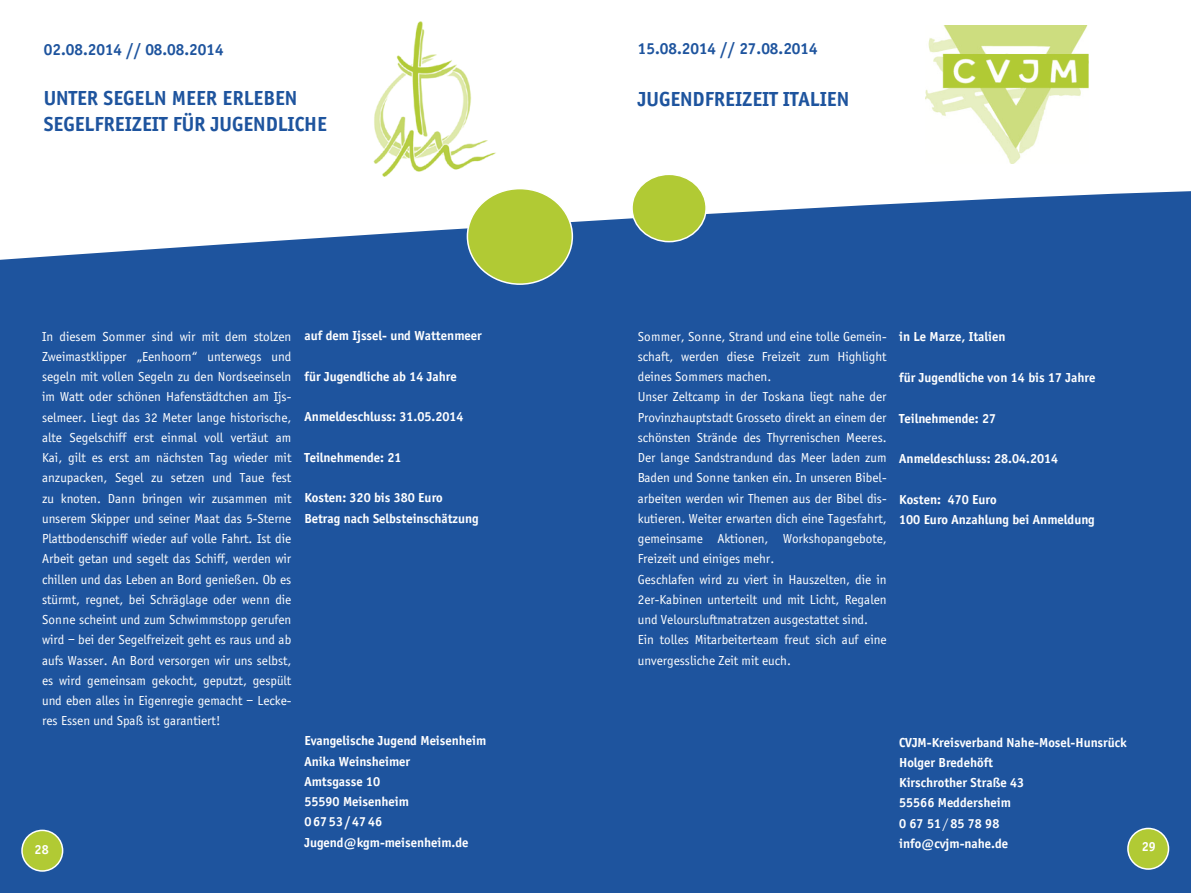
<style>
.page{position:relative;width:1191px;height:893px;background:#fff}
.page>*{position:absolute;margin:0;border:0;box-sizing:border-box;transform-origin:0 0}
.t1{font:700 21px/25.2px "Officina Sans EF";color:#1e549e}
.t2{font:700 16.5px "Officina Sans EF";color:#1e549e}
.t3{font:13.5px/20.2px "Officina Sans EF";color:#fff;text-align:justify}
.t4{font:700 13.5px/20.2px "Officina Sans EF";color:#fff}
.s1{font-weight:400}
</style>
<div class="page">
<div style="left:0;top:191px;width:1191px;height:702px;background:#1e549e"></div>
<div style="left:467px;top:189px;width:105px;height:95px;background:#b1ca34;border-radius:50%"></div>
<div style="left:467px;top:188px;width:106px;height:97px;border:2px solid #fff;border-radius:50%"></div>
<div style="left:632px;top:174px;width:74px;height:68px;background:#b1ca34;border-radius:50%"></div>
<div style="left:631px;top:174px;width:76px;height:68px;border:2px solid #fff;border-radius:50%"></div>
<div style="left:22px;top:830px;width:41px;height:41px;background:#b1ca34;border-radius:50%"></div>
<div style="left:21px;top:830px;width:42px;height:42px;border:2px solid #fff;border-radius:50%"></div>
<div style="left:1128px;top:828px;width:40px;height:41px;background:#b1ca34;border-radius:50%"></div>
<div style="left:1127px;top:828px;width:42px;height:42px;border:2px solid #fff;border-radius:50%"></div>
<img style="left:373px;top:21px;width:123px;height:156px">
<img style="left:925px;top:26px;width:163px;height:137px">
<p class="t2" style="left:44px;top:39px;width:181px">02.08.2014 // 08.08.2014</p>
<h1 class="t1" style="left:44px;top:86px;width:285px">Unter Segeln meer erleben<br>Segelfreizeit für Jugendliche</h1>
<p class="t3" style="left:42px;top:326px;width:251px">In diesem Sommer sind wir mit dem stolzen Zweimastklipper „Eenhoorn“ unterwegs und segeln mit vollen Segeln zu den Nordseeinseln im Watt oder schönen Hafenstädtchen am Ijs&shy;selmeer. Liegt das 32 Meter lange historische, alte Segelschiff erst einmal voll vertäut am Kai, gilt es erst am nächsten Tag wieder mit anzupacken, Segel zu setzen und Taue fest zu knoten. Dann bringen wir zusammen mit unserem Skipper und seiner Maat das 5-Sterne Plattbodenschiff wieder auf volle Fahrt. Ist die Arbeit getan und segelt das Schiff, werden wir chillen und das Leben an Bord genießen. Ob es stürmt, regnet, bei Schräglage oder wenn die Sonne scheint und zum Schwimmstopp gerufen wird – bei der Segelfreizeit geht es raus und ab aufs Wasser. An Bord versorgen wir uns selbst, es wird gemeinsam gekocht, geputzt, gespült und eben alles in Eigenregie gemacht – Lecke&shy;res Essen und Spaß ist garantiert!</p>
<p class="t4" style="left:304px;top:326px;width:179px">auf dem Ijssel- und Wattenmeer</p>
<p class="t4" style="left:304px;top:366px;width:154px">für Jugendliche ab 14 Jahre</p>
<p class="t4" style="left:304px;top:407px;width:161px">Anmeldeschluss: 31.05.2014</p>
<p class="t4" style="left:304px;top:447px;width:99px">Teilnehmende: 21</p>
<p class="t4" style="left:304px;top:488px;width:176px">Kosten: 320 bis 380 Euro<br>Betrag nach Selbsteinschätzung</p>
<p class="t2" style="left:638px;top:39px;width:181px">15.08.2014 // 27.08.2014</p>
<h1 class="t1" style="left:638px;top:86px;width:213px">Jugendfreizeit Italien</h1>
<p class="t3" style="left:638px;top:326px;width:250px;text-align:left">Sommer, Sonne, Strand und eine tolle Gemein&shy;schaft, werden diese Freizeit zum Highlight deines Sommers machen.<br>Unser Zeltcamp in der Toskana liegt nahe der Provinzhauptstadt Grosseto direkt an einem der schönsten Strände des Thyrrenischen Meeres.<br>Der lange Sandstrandund das Meer laden zum Baden und Sonne tanken ein. In unseren Bibel&shy;arbeiten werden wir Themen aus der Bibel dis&shy;kutieren. Weiter erwarten dich eine Tagesfahrt, gemeinsame Aktionen, Workshopangebote, Freizeit und einiges mehr.<br>Geschlafen wird zu viert in Hauszelten, die in 2er-Kabinen unterteilt und mit Licht, Regalen und Veloursluftmatratzen ausgestattet sind.<br>Ein tolles Mitarbeiterteam freut sich auf eine unvergessliche Zeit mit euch.</p>
<p class="t4" style="left:899px;top:327px;width:108px">in Le Marze, Italien</p>
<p class="t4" style="left:899px;top:367px;width:198px">für Jugendliche von 14 bis 17 Jahre</p>
<p class="t4" style="left:899px;top:408px;width:99px">Teilnehmende: 27</p>
<p class="t4" style="left:899px;top:448px;width:161px">Anmeldeschluss: 28.04.2014</p>
<p class="t4" style="left:899px;top:489px;width:197px">Kosten: 470 Euro<br>100 Euro Anzahlung bei Anmeldung</p>
<p class="t4" style="left:304px;top:731px;width:183px">Evangelische Jugend Meisenheim<br>Anika Weinsheimer<br>Amtsgasse 10<br>55590 Meisenheim<br>06753/4746<br>Jugend@kgm-meisenheim.de</p>
<p class="t4" style="left:899px;top:732px;width:229px">CVJM-Kreisverband Nahe-Mosel-H unsrück<br>H olger Bredehöft<br>Kirschrother Straße 43<br>55566 Meddersheim<br>0 67 51<span class="s1">/</span>85 78 98<br>info@cvjm-nahe.de</p>
<p class="t4" style="left:35px;top:839px;width:16px">28</p>
<p class="t4" style="left:1141px;top:836px;width:16px">29</p>
</div>
